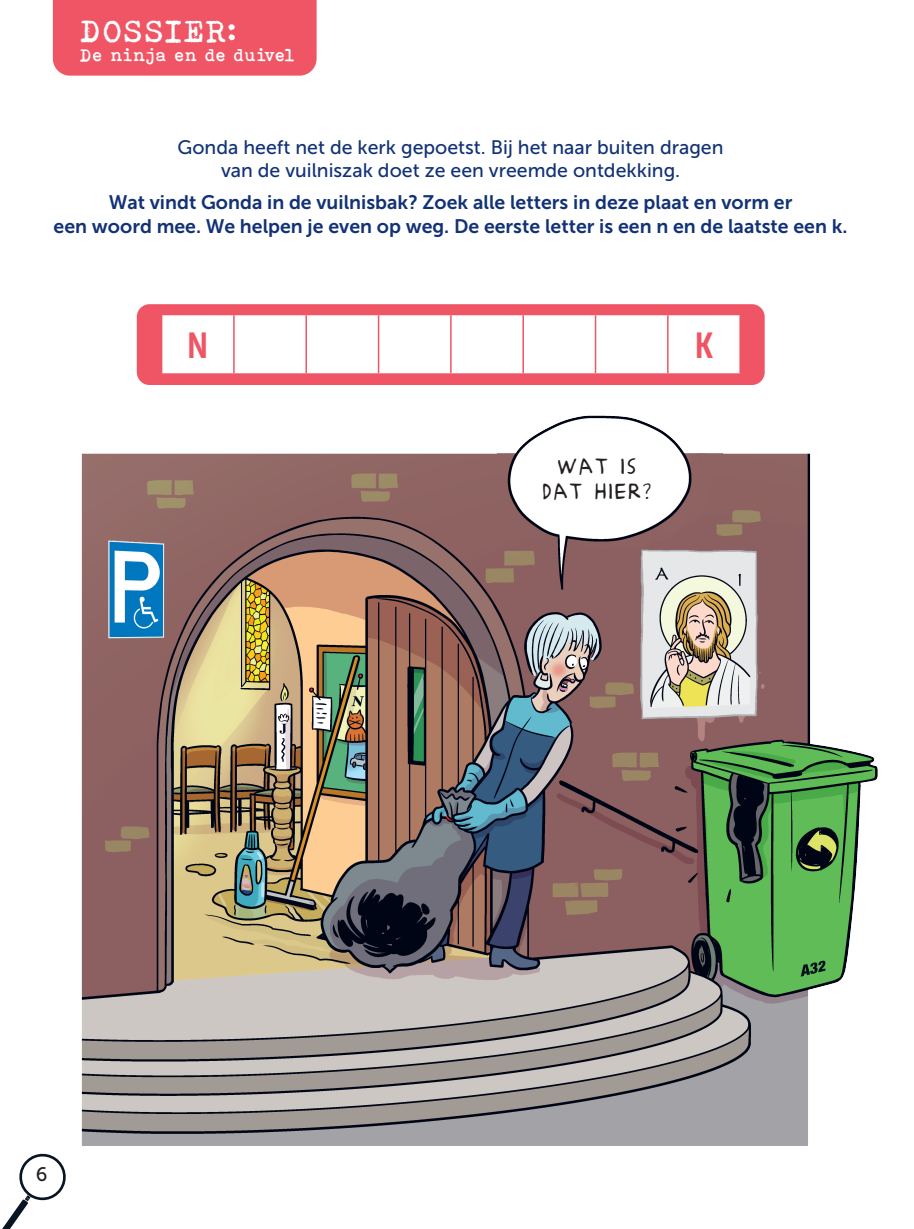
<style>
.page{position:relative;width:914px;height:1229px;background:#fff}
.page>*{position:absolute;margin:0;border:0;box-sizing:border-box;transform-origin:0 0}
.t1{font:36px "Museo Sans Cond 700";color:#ef5564}
.t2{font:31.5px "Bohemian Typewriter";letter-spacing:.005em;color:#fff}
.t3{font:21px/25.2px "Nix";color:#231f20;text-align:center}
.t4{font:19.5px/23.4px "Museo Sans 700";color:#123275;text-align:center}
.t5{font:19.5px/23.4px "Museo Sans 500";color:#123275;text-align:center}
.t6{font:19.5px "Museo Sans 500";color:#231f20}
.t7{font:18px "Bohemian Typewriter";color:#fff}
</style>
<div class="page">
<div style="left:137px;top:304px;width:627px;height:81px;background:#ef5564;border-radius:13px"></div>
<div style="left:53px;top:0;width:263px;height:76px;background:#ef5564"></div>
<div style="left:162px;top:315px;width:577px;height:58px;background:#fff"></div>
<hr style="left:233px;top:315px;width:2px;height:58px;background:#ef5564">
<hr style="left:305px;top:315px;width:2px;height:58px;background:#ef5564">
<hr style="left:378px;top:315px;width:1px;height:58px;background:#ef5564">
<hr style="left:450px;top:315px;width:1px;height:58px;background:#ef5564">
<hr style="left:522px;top:315px;width:2px;height:58px;background:#ef5564">
<hr style="left:594px;top:315px;width:2px;height:58px;background:#ef5564">
<hr style="left:667px;top:315px;width:1px;height:58px;background:#ef5564">
<img style="left:81px;top:415px;width:797px;height:731px">
<svg style="left:2px;top:1153px;width:64px;height:76px"></svg>
<h2 class="t2" style="left:80px;top:13px;width:159px">DOSSIER:</h2>
<p class="t7" style="left:80px;top:45px;width:216px">De ninja en de duivel</p>
<p class="t5" style="left:178px;top:136px;width:547px">Gonda heeft net de kerk gepoetst. Bij het naar buiten dragen van de vuilniszak doet ze een vreemde ontdekking.</p>
<p class="t4" style="left:54px;top:191px;width:795px">Wat vindt Gonda in de vuilnisbak? Zoek alle letters in deze plaat en vorm er<br>een woord mee. We helpen je even op weg. De eerste letter is een n en de laatste een k.</p>
<h1 class="t1" style="left:187px;top:325px;width:23px">N</h1>
<h1 class="t1" style="left:694px;top:325px;width:20px">K</h1>
<p class="t6" style="left:36px;top:1163px;width:13px">6</p>
<p class="t3" style="left:543px;top:454px;width:112px">WAT IS<br>DAT HIER?</p>
</div>
